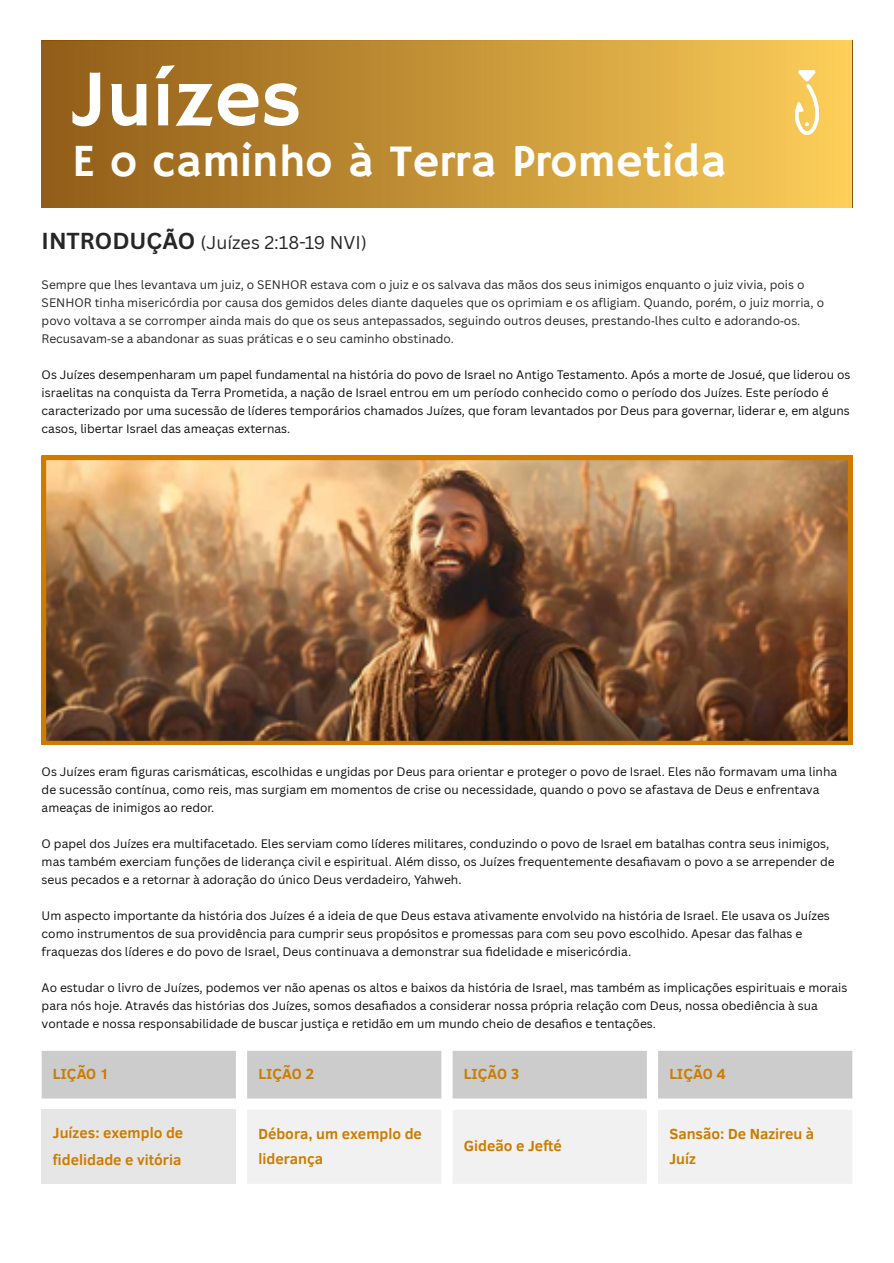
<style>
.page{position:relative;width:894px;height:1263px;background:#fff}
.page>*{position:absolute;margin:0;border:0;box-sizing:border-box;transform-origin:0 0}
.t1{font:81px "Hammersmith One";color:#fff}
.t2{font:45.9px "Hammersmith One";color:#fff}
.t3{font:18px "Canva Sans";color:#272626}
.t4{font:700 15px/24.8px "Clear Sans";color:#cd7c00}
.t5{font:12px/18px "Canva Sans";color:#0d0d0d}
.t6{font:12px/18px "Canva Sans";color:#272626}
.s1{font-weight:700;font-size:22.5px}
.s2{font-family:"Noto Sans"}
</style>
<div class="page">
<div style="left:42px;top:40px;width:810px;height:167px;background:linear-gradient(to right,#8f5b17,#fccd58)"></div>
<img style="left:785px;top:65px;width:43px;height:75px">
<img style="left:42px;top:456px;width:810px;height:289px">
<div style="left:42px;top:1051px;width:810px;height:47px;background:#ccc"></div>
<div style="left:42px;top:1110px;width:194px;height:74px;background:#e6e6e6"></div>
<div style="left:247px;top:1110px;width:605px;height:74px;background:#f1f1f1"></div>
<p class="t1" style="left:72px;top:52px;width:231px">Juízes</p>
<p class="t2" style="left:72px;top:134px;width:656px">E o caminho à Terra Prometida</p>
<p class="t3" style="left:42px;top:229px;width:326px"><span class="s1">INTRODUÇÃO</span> (Juízes 2:18-19 NVI)</p>
<p class="t6" style="left:42px;top:275px;width:783px">Sempre que lhes levantava um juiz, o SENHOR estava com o juiz e os salvava das mãos dos seus inimigos enquanto o juiz vivia, pois o SENHOR tinha misericórdia por causa dos gemidos deles diante daqueles que os oprimiam e os afligiam. Quando, porém, o juiz morria, o povo voltava a se corromper ainda mais do que os seus antepassados, seguindo outros deuses, prestando<span class="s2">‑</span>lhes culto e adorando<span class="s2">‑</span>os.<br>Recusavam<span class="s2">‑</span>se a abandonar as suas práticas e o seu caminho obstinado.</p>
<p class="t5" style="left:42px;top:365px;width:810px">Os Juízes desempenharam um papel fundamental na história do povo de Israel no Antigo Testamento. Após a morte de Josué, que liderou os israelitas na conquista da Terra Prometida, a nação de Israel entrou em um período conhecido como o período dos Juízes. Este período é caracterizado por uma sucessão de líderes temporários chamados Juízes, que foram levantados por Deus para governar, liderar e, em alguns casos, libertar Israel das ameaças externas.</p>
<p class="t5" style="left:42px;top:763px;width:796px">Os Juízes eram figuras carismáticas, escolhidas e ungidas por Deus para orientar e proteger o povo de Israel. Eles não formavam uma linha de sucessão contínua, como reis, mas surgiam em momentos de crise ou necessidade, quando o povo se afastava de Deus e enfrentava ameaças de inimigos ao redor.</p>
<p class="t5" style="left:42px;top:835px;width:794px">O papel dos Juízes era multifacetado. Eles serviam como líderes militares, conduzindo o povo de Israel em batalhas contra seus inimigos, mas também exerciam funções de liderança civil e espiritual. Além disso, os Juízes frequentemente desafiavam o povo a se arrepender de seus pecados e a retornar à adoração do único Deus verdadeiro, Yahweh.</p>
<p class="t5" style="left:42px;top:907px;width:789px">Um aspecto importante da história dos Juízes é a ideia de que Deus estava ativamente envolvido na história de Israel. Ele usava os Juízes como instrumentos de sua providência para cumprir seus propósitos e promessas para com seu povo escolhido. Apesar das falhas e fraquezas dos líderes e do povo de Israel, Deus continuava a demonstrar sua fidelidade e misericórdia.</p>
<p class="t5" style="left:42px;top:979px;width:807px">Ao estudar o livro de Juízes, podemos ver não apenas os altos e baixos da história de Israel, mas também as implicações espirituais e morais para nós hoje. Através das histórias dos Juízes, somos desafiados a considerar nossa própria relação com Deus, nossa obediência à sua vontade e nossa responsabilidade de buscar justiça e retidão em um mundo cheio de desafios e tentações.</p>
<p class="t4" style="left:53px;top:1060px;width:58px">LIÇÃO 1</p>
<p class="t4" style="left:258px;top:1060px;width:57px">LIÇÃO 2</p>
<p class="t4" style="left:464px;top:1060px;width:57px">LIÇÃO 3</p>
<p class="t4" style="left:669px;top:1060px;width:58px">LIÇÃO 4</p>
<p class="t4" style="left:53px;top:1118px;width:132px;line-height:27px">Juízes: exemplo de fidelidade e vitória</p>
<p class="t4" style="left:258px;top:1121px;width:165px">Débora, um exemplo de liderança</p>
<p class="t4" style="left:464px;top:1133px;width:99px">Gideão e Jefté</p>
<p class="t4" style="left:669px;top:1121px;width:146px">Sansão: De Nazireu à<br>Juíz</p>
</div>
